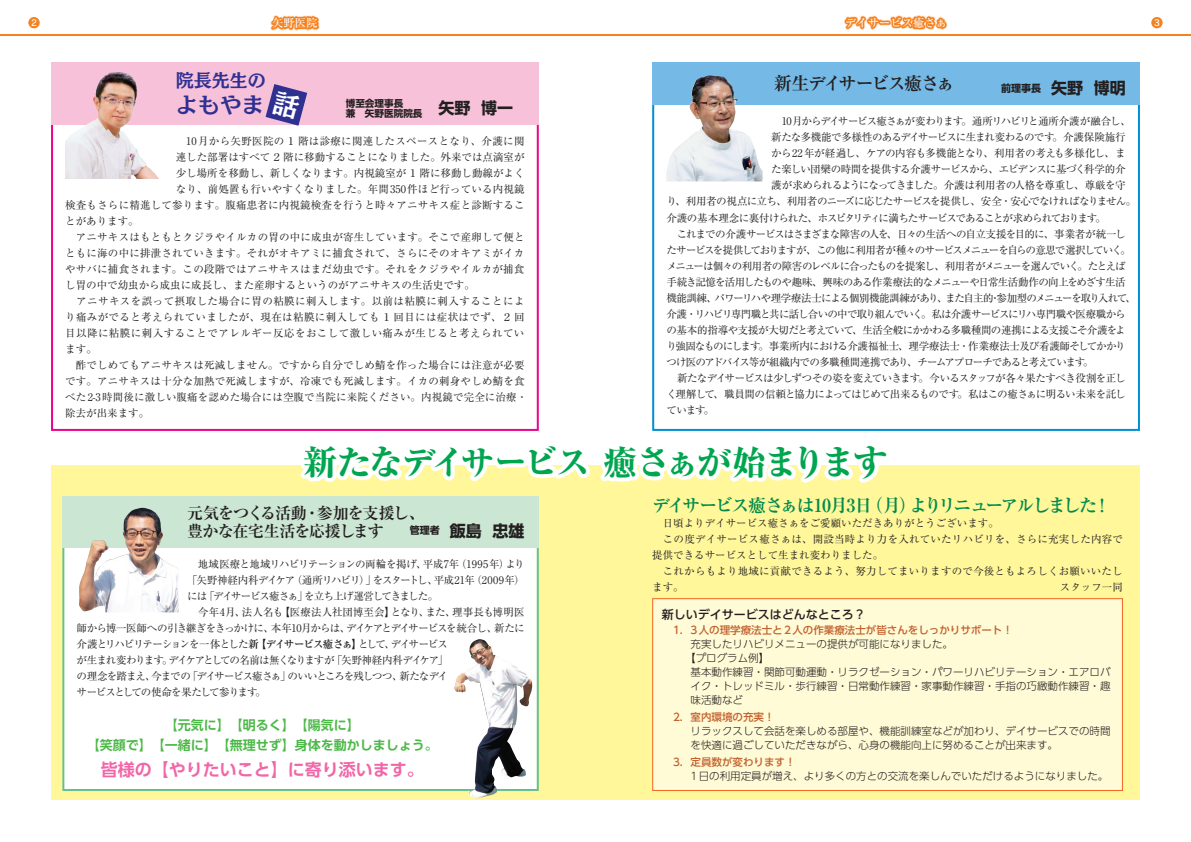
<style>
.page{position:relative;width:1191px;height:842px;background:#fff}
.page>*{position:absolute;margin:0;border:0;box-sizing:border-box;transform-origin:0 0}
.t1{font:800 34px "Ryumin Pr 6";letter-spacing:-.065em;color:#00a54f}
.t2{font:22px "Mode Min A Std B";color:#2e3092}
.t3{font:700 18px "Ryumin Pr 6";letter-spacing:-.115em;color:#008b4c}
.t4{font:700 18px "Ryumin Pr 6";letter-spacing:-.09em;color:#231f20}
.t5{font:18px "Mode Min A Std B";color:#2e3092}
.t6{font:700 17px "UD Shin Go Pro De";color:#f166a7}
.t7{font:700 16px/18.4px "Ryumin Pr 6";letter-spacing:-.06em;color:#231f20}
.t8{font:700 13px/20px "UD Shin Go Pro De";color:#4cb848;text-align:center}
.t9{font:500 12px "UD Shin Go Pro";color:#231f20}
.t10{font:500 11.3px "Ryumin Pr 6";color:#fff}
.t11{font:10.5px/16px "Ryumin Pr 6";letter-spacing:.02em;color:#231f20}
.t12{font:300 10.5px/14px "UD Shin Go Pro";color:#231f20}
.t13{font:10.5px "Ryumin Pr 6";letter-spacing:-.015em;color:#231f20}
.t14{font:10.5px "Ryumin Pr 6";letter-spacing:-.065em;color:#231f20}
.t15{font:10.5px "Ryumin Pr 6";letter-spacing:-.095em;color:#231f20}
.t16{font:10.5px "Ryumin Pr 6";letter-spacing:-.055em;color:#231f20}
.t17{font:10.5px "Ryumin Pr 6";letter-spacing:-.08em;color:#231f20}
.t18{font:10.5px "Ryumin Pr 6";letter-spacing:-.06em;color:#231f20}
.t19{font:10.5px "Ryumin Pr 6";letter-spacing:-.07em;color:#231f20}
.t20{font:10.5px "Ryumin Pr 6";letter-spacing:-.11em;color:#231f20}
.t21{font:10.5px "Ryumin Pr 6";letter-spacing:-.09em;color:#231f20}
.t22{font:10.5px "Ryumin Pr 6";letter-spacing:-.085em;color:#231f20}
.t23{font:10.5px "Ryumin Pr 6";letter-spacing:.015em;color:#231f20}
.t24{font:500 10.5px "UD Shin Go Pro";color:#c2602e}
.t25{font:10.5px "Ryumin Pr 6";letter-spacing:.045em;color:#231f20}
.t26{font:10.5px "Ryumin Pr 6";letter-spacing:.035em;color:#231f20}
.t27{font:10.5px "Ryumin Pr 6";letter-spacing:.04em;color:#231f20}
.t28{font:10.5px "Ryumin Pr 6";letter-spacing:-.045em;color:#231f20}
.t29{font:10.5px "Ryumin Pr 6";letter-spacing:-.05em;color:#231f20}
.t30{font:10.5px "Ryumin Pr 6";letter-spacing:-.035em;color:#231f20}
.t31{font:10.5px "Ryumin Pr 6";letter-spacing:.005em;color:#231f20}
.t32{font:10.5px "Ryumin Pr 6";letter-spacing:.03em;color:#231f20}
.t33{font:700 10px "UD Shin Go Pro";color:#231f20}
.t34{font:700 9.6px/9.6px "UD Shin Go Pro";color:#231f20}
.t35{font:8.5px "Rodin Pro DB";color:#fff}
.s1{font-size:16px}
.s2{font-weight:700}
</style>
<div class="page">
<svg style="left:268px;top:15px;width:53px;height:21px"></svg>
<svg style="left:844px;top:15px;width:103px;height:15px"></svg>
<div style="left:28px;top:17px;width:12px;height:11px;background:#f58220;border-radius:50%"></div>
<hr style="left:0;top:34px;width:1191px;height:1px;background:#f58220">
<div style="left:1151px;top:17px;width:11px;height:11px;background:#f58220;border-radius:50%"></div>
<div style="left:51px;top:465px;width:1089px;height:334px;background:#fff79a"></div>
<div style="left:652px;top:599px;width:470px;height:191px;background:#fffbd6"></div>
<div style="left:652px;top:598px;width:471px;height:193px;border:1px solid #f36421"></div>
<div style="left:652px;top:62px;width:488px;height:369px;background:#fff;border:2px solid #008fd5"></div>
<div style="left:51px;top:62px;width:488px;height:369px;background:#fff;border:2px solid #ed028c"></div>
<div style="left:62px;top:496px;width:477px;height:295px;background:#fff;border:2px solid #65c18b"></div>
<div style="left:652px;top:62px;width:488px;height:43px;background:#75bae7"></div>
<div style="left:51px;top:62px;width:488px;height:63px;background:#f7c1d9"></div>
<div style="left:62px;top:496px;width:477px;height:51px;background:#cbe6d3"></div>
<svg style="left:226px;top:195px;width:668px;height:288px"></svg>
<img style="left:65px;top:72px;width:94px;height:107px">
<img style="left:79px;top:508px;width:100px;height:104px">
<img style="left:666px;top:75px;width:97px;height:106px">
<img style="left:454px;top:639px;width:35px;height:157px">
<svg style="left:265px;top:84px;width:42px;height:42px"></svg>
<p class="t35" style="left:31px;top:17px;width:7px">2</p>
<p class="t10" style="left:272px;top:14px;width:47px">矢野医院</p>
<p class="t10" style="left:845px;top:14px;width:104px">デイサービス癒さぁ</p>
<p class="t35" style="left:1154px;top:17px;width:7px">3</p>
<h3 class="t5" style="left:176px;top:65px;width:91px">院長先生の</h3>
<h2 class="t2" style="left:176px;top:86px;width:89px">よもやま</h2>
<p class="t34" style="left:346px;top:98px;width:169px">博至会理事長　　<br>兼　矢野医院院長 <sup>矢野</sup> <sup>博一</sup></p>
<p class="t32" style="left:176px;top:133px;width:350px">　10月から矢野医院の１階は診療に関連したスペースとなり、介護に関</p>
<p class="t13" style="left:176px;top:149px;width:350px">連した部署はすべて２階に移動することになりました。外来では点滴室が</p>
<p class="t13" style="left:176px;top:165px;width:350px">少し場所を移動し、新しくなります。内視鏡室が１階に移動し動線がよく</p>
<p class="t23" style="left:176px;top:181px;width:350px">なり、前処置も行いやすくなりました。年間350件ほど行っている内視鏡</p>
<p class="t11" style="left:65px;top:197px;width:461px">検査もさらに精進して参ります。腹痛患者に内視鏡検査を行うと時々アニサキス症と診断するこ</p>
<p class="t13" style="left:65px;top:213px;width:75px">とがあります。</p>
<p class="t11" style="left:65px;top:229px;width:461px">　アニサキスはもともとクジラやイルカの胃の中に成虫が寄生しています。そこで産卵して便と</p>
<p class="t11" style="left:65px;top:245px;width:461px">ともに海の中に排泄されていきます。それがオキアミに捕食されて、さらにそのオキアミがイカ</p>
<p class="t11" style="left:65px;top:261px;width:461px">やサバに捕食されます。この段階ではアニサキスはまだ幼虫です。それをクジラやイルカが捕食</p>
<p class="t13" style="left:65px;top:277px;width:411px">し胃の中で幼虫から成虫に成長し、また産卵するというのがアニサキスの生活史です。</p>
<p class="t25" style="left:65px;top:293px;width:461px">　アニサキスを誤って摂取した場合に胃の粘膜に刺入します。以前は粘膜に刺入することによ</p>
<p class="t26" style="left:65px;top:309px;width:461px">り痛みがでると考えられていましたが、現在は粘膜に刺入しても１回目には症状はでず、２回</p>
<p class="t27" style="left:65px;top:325px;width:461px">目以降に粘膜に刺入することでアレルギー反応をおこして激しい痛みが生じると考えられてい</p>
<p class="t13" style="left:65px;top:341px;width:33px">ます。</p>
<p class="t11" style="left:65px;top:357px;width:461px">　酢でしめてもアニサキスは死滅しません。ですから自分でしめ鯖を作った場合には注意が必要</p>
<p class="t11" style="left:65px;top:373px;width:461px">です。アニサキスは十分な加熱で死滅しますが、冷凍でも死滅します。イカの刺身やしめ鯖を食</p>
<p class="t23" style="left:65px;top:389px;width:463px">べた2-3時間後に激しい腹痛を認めた場合には空腹で当院に来院ください。内視鏡で完全に治療・</p>
<p class="t13" style="left:65px;top:405px;width:85px">除去が出来ます。</p>
<h3 class="t4" style="left:774px;top:69px;width:182px">新生デイサービス癒さぁ</h3>
<p class="t33" style="left:1001px;top:80px;width:126px">前理事長　<span class="s1">矢野 博明</span></p>
<p class="t22" style="left:771px;top:113px;width:361px">　10月からデイサービス癒さぁが変わります。通所リハビリと通所介護が融合し、</p>
<p class="t29" style="left:771px;top:129px;width:356px">新たな多機能で多様性のあるデイサービスに生まれ変わるのです。介護保険施行</p>
<p class="t30" style="left:771px;top:145px;width:356px">から22年が経過し、ケアの内容も多機能となり、利用者の考えも多様化し、ま</p>
<p class="t16" style="left:771px;top:161px;width:356px">た楽しい団欒の時間を提供する介護サービスから、エビデンスに基づく科学的介</p>
<p class="t16" style="left:771px;top:177px;width:356px">護が求められるようになってきました。介護は利用者の人格を尊重し、尊厳を守</p>
<p class="t18" style="left:666px;top:193px;width:471px">り、利用者の視点に立ち、利用者のニーズに応じたサービスを提供し、安全・安心でなければなりません。</p>
<p class="t15" style="left:666px;top:209px;width:441px">介護の基本理念に裏付けられた、ホスピタリティに満ちたサービスであることが求められております。</p>
<p class="t19" style="left:666px;top:225px;width:461px">　これまでの介護サービスはさまざまな障害の人を、日々の生活への自立支援を目的に、事業者が統一し</p>
<p class="t20" style="left:666px;top:241px;width:466px">たサービスを提供しておりますが、この他に利用者が種々のサービスメニューを自らの意思で選択していく。</p>
<p class="t21" style="left:666px;top:257px;width:461px">メニューは個々の利用者の障害のレベルに合ったものを提案し、利用者がメニューを選んでいく。たとえば</p>
<p class="t14" style="left:666px;top:273px;width:461px">手続き記憶を活用したものや趣味、興味のある作業療法的なメニューや日常生活動作の向上をめざす生活</p>
<p class="t17" style="left:666px;top:289px;width:471px">機能訓練、パワーリハや理学療法士による個別機能訓練があり、また自主的・参加型のメニューを取り入れて、</p>
<p class="t19" style="left:666px;top:305px;width:461px">介護・リハビリ専門職と共に話し合いの中で取り組んでいく。私は介護サービスにリハ専門職や医療職から</p>
<p class="t14" style="left:666px;top:321px;width:461px">の基本的指導や支援が大切だと考えていて、生活全般にかかわる多職種間の連携による支援こそ介護をよ</p>
<p class="t16" style="left:666px;top:337px;width:461px">り強固なものにします。事業所内における介護福祉士、理学療法士・作業療法士及び看護師そしてかかり</p>
<p class="t22" style="left:666px;top:353px;width:429px">つけ医のアドバイス等が組織内での多職種間連携であり、チームアプローチであると考えています。</p>
<p class="t18" style="left:666px;top:369px;width:461px">　新たなデイサービスは少しずつその姿を変えていきます。今いるスタッフが各々果たすべき役割を正し</p>
<p class="t14" style="left:666px;top:385px;width:461px">く理解して、職員間の信頼と協力によってはじめて出来るものです。私はこの癒さぁに明るい未来を託し</p>
<p class="t13" style="left:666px;top:401px;width:50px">ています。</p>
<h1 class="t1" style="left:303px;top:436px;width:585px">新たなデイサービス 癒さぁが始まります</h1>
<h3 class="t7" style="left:187px;top:503px;width:239px">元気をつくる活動・参加を支援し、豊かな在宅生活を応援します</h3>
<p class="t33" style="left:410px;top:522px;width:116px">管理者　<span class="s1">飯島 忠雄</span></p>
<p class="t13" style="left:187px;top:556px;width:339px">　地域医療と地域リハビリテーションの両輪を掲げ、平成7年（1995年）より</p>
<p class="t28" style="left:187px;top:572px;width:339px">「矢野神経内科デイケア（通所リハビリ）」をスタートし、平成21年（2009年）</p>
<p class="t15" style="left:187px;top:588px;width:253px">には「デイサービス癒さぁ」を立ち上げ運営してきました。</p>
<p class="t31" style="left:187px;top:604px;width:339px">　今年4月、法人名も【医療法人社団博至会】となり、また、理事長も博明医</p>
<p class="t17" style="left:77px;top:620px;width:449px">師から博一医師への引き継ぎをきっかけに、本年10月からは、デイケアとデイサービスを統合し、新たに</p>
<p class="t20" style="left:77px;top:636px;width:373px">介護とリハビリテーションを一体とした<span class="s2">新【デイサービス癒さぁ】</span>として、デイサービス</p>
<p class="t15" style="left:77px;top:652px;width:373px">が生まれ変わります。デイケアとしての名前は無くなりますが「矢野神経内科デイケア」</p>
<p class="t21" style="left:77px;top:668px;width:373px">の理念を踏まえ、今までの「デイサービス癒さぁ」のいいところを残しつつ、新たなデイ</p>
<p class="t15" style="left:77px;top:684px;width:191px">サービスとしての使命を果たして参ります。</p>
<p class="t8" style="left:87px;top:715px;width:353px">【元気に】【明るく】【陽気に】<br>【笑顔で】【一緒に】【無理せず】身体を動かしましょう。</p>
<h3 class="t6" style="left:101px;top:756px;width:325px">皆様の【やりたいこと】に寄り添います。</h3>
<h3 class="t3" style="left:652px;top:491px;width:460px">デイサービス癒さぁは10月3日（月）よりリニューアルしました！</h3>
<p class="t11" style="left:652px;top:514px;width:472px">　日頃よりデイサービス癒さぁをご愛顧いただきありがとうございます。<br>　この度デイサービス癒さぁは、開設当時より力を入れていたリハビリを、さらに充実した内容で提供できるサービスとして生まれ変わりました。<br>　これからもより地域に貢献できるよう、努力してまいりますので今後ともよろしくお願いいたします。</p>
<p class="t13" style="left:1060px;top:579px;width:64px">スタッフ一同</p>
<p class="t9" style="left:661px;top:604px;width:205px">新しいデイサービスはどんなところ？</p>
<p class="t24" style="left:673px;top:622px;width:341px">1．3人の理学療法士と2人の作業療法士が皆さんをしっかりサポート！</p>
<p class="t12" style="left:690px;top:637px;width:264px">充実したリハビリメニューの提供が可能になりました。</p>
<p class="t12" style="left:685px;top:651px;width:85px">【プログラム例】</p>
<p class="t12" style="left:690px;top:665px;width:422px">基本動作練習・関節可動運動・リラクゼーション・パワーリハビリテーション・エアロバ</p>
<p class="t12" style="left:690px;top:679px;width:422px">イク・トレッドミル・歩行練習・日常動作練習・家事動作練習・手指の巧緻動作練習・趣</p>
<p class="t12" style="left:690px;top:693px;width:54px">味活動など</p>
<p class="t24" style="left:673px;top:708px;width:103px">2．室内環境の充実！</p>
<p class="t12" style="left:690px;top:724px;width:422px">リラックスして会話を楽しめる部屋や、機能訓練室などが加わり、デイサービスでの時間を快適に過ごしていただきながら、心身の機能向上に努めることが出来ます。</p>
<p class="t24" style="left:673px;top:753px;width:124px">3．定員数が変わります！</p>
<p class="t12" style="left:690px;top:768px;width:419px">1日の利用定員が増え、より多くの方との交流を楽しんでいただけるようになりました。</p>
</div>
